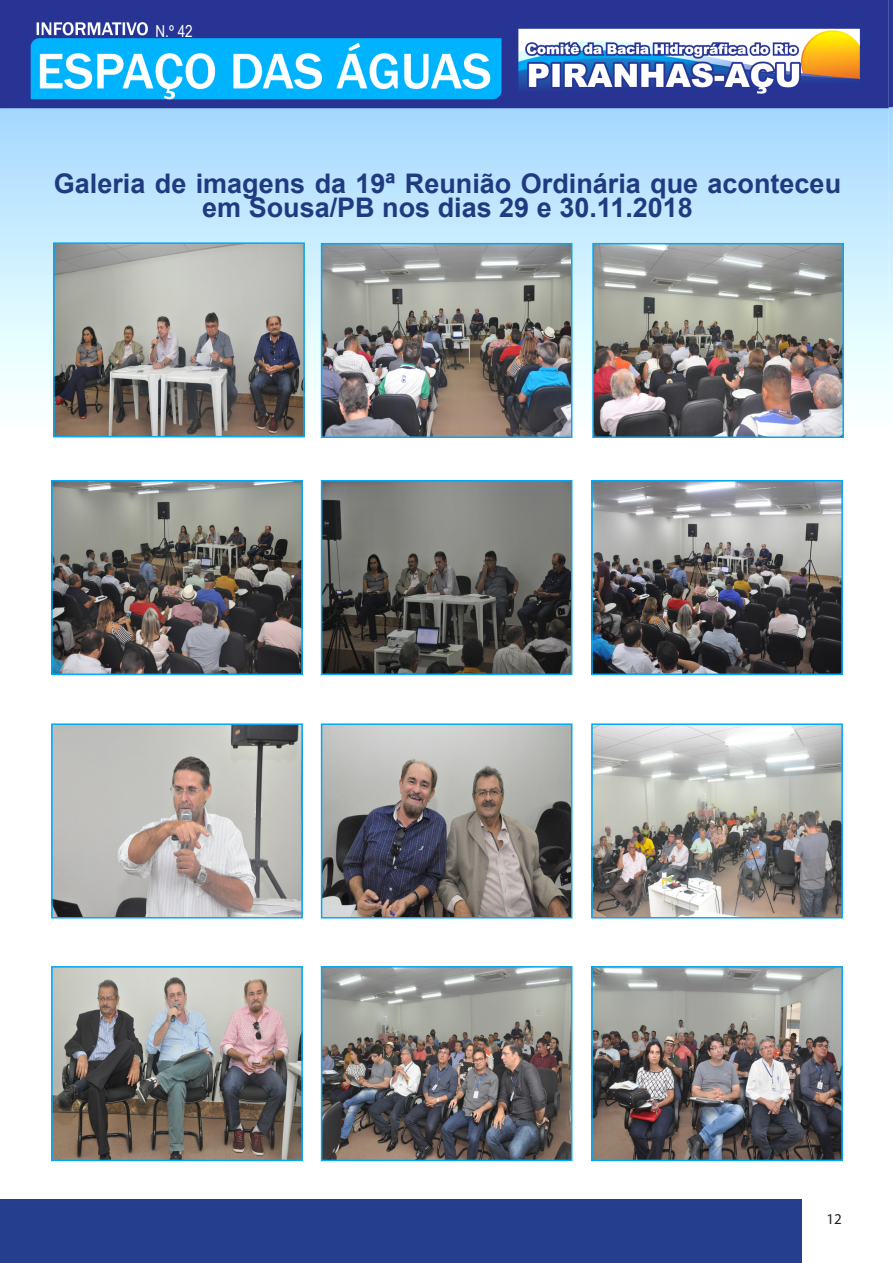
<style>
.page{position:relative;width:893px;height:1263px;background:#fff}
.page>*{position:absolute;margin:0;border:0;box-sizing:border-box;transform-origin:0 0}
.Corpo_do_Texto{font:700 27px/24px "Arial";color:#203a7f;text-align:center}
.t1{font:16.5px "Arial Narrow";color:#fff}
.t2{font:15px "Myriad Pro";color:#231f20}
</style>
<div class="page">
<img style="left:0;top:0;width:888px;height:1162px">
<div style="left:0;top:1199px;width:801px;height:64px;background:#253f8e"></div>
<img style="left:56px;top:245px;width:246px;height:189px">
<div style="left:53px;top:242px;width:252px;height:195px;border:2px solid #00a9f9"></div>
<img style="left:54px;top:483px;width:246px;height:189px">
<div style="left:51px;top:480px;width:252px;height:195px;border:2px solid #00a9f9"></div>
<img style="left:324px;top:483px;width:245px;height:189px">
<div style="left:321px;top:480px;width:251px;height:195px;border:2px solid #00a9f9"></div>
<img style="left:594px;top:483px;width:246px;height:189px">
<div style="left:591px;top:480px;width:252px;height:195px;border:2px solid #00a9f9"></div>
<img style="left:54px;top:726px;width:246px;height:189px">
<div style="left:51px;top:723px;width:252px;height:195px;border:2px solid #00a9f9"></div>
<img style="left:324px;top:726px;width:245px;height:189px">
<div style="left:321px;top:723px;width:251px;height:195px;border:2px solid #00a9f9"></div>
<img style="left:594px;top:726px;width:246px;height:189px">
<div style="left:591px;top:723px;width:252px;height:195px;border:2px solid #00a9f9"></div>
<img style="left:54px;top:969px;width:246px;height:189px">
<div style="left:51px;top:966px;width:252px;height:195px;border:2px solid #00a9f9"></div>
<img style="left:324px;top:969px;width:245px;height:189px">
<div style="left:321px;top:966px;width:251px;height:195px;border:2px solid #00a9f9"></div>
<img style="left:594px;top:969px;width:246px;height:189px">
<div style="left:591px;top:966px;width:252px;height:195px;border:2px solid #00a9f9"></div>
<img style="left:595px;top:246px;width:246px;height:189px">
<div style="left:592px;top:243px;width:252px;height:195px;border:2px solid #00a9f9"></div>
<img style="left:324px;top:246px;width:245px;height:189px">
<div style="left:321px;top:243px;width:251px;height:195px;border:2px solid #00a9f9"></div>
<img style="left:888px;top:0;width:5px;height:394px">
<hr style="left:892px;top:1133px;width:1px;height:130px;background:#c6eafa">
<p class="t1" style="left:156px;top:19px;width:39px">N.º 42</p>
<p class="Corpo_do_Texto" style="left:54px;top:173px;width:789px">Galeria de imagens da 19ª Reunião Ordinária que aconteceu em Sousa/PB nos dias 29 e 30.11.2018</p>
<p class="t2" style="left:827px;top:1209px;width:17px">12</p>
</div>
